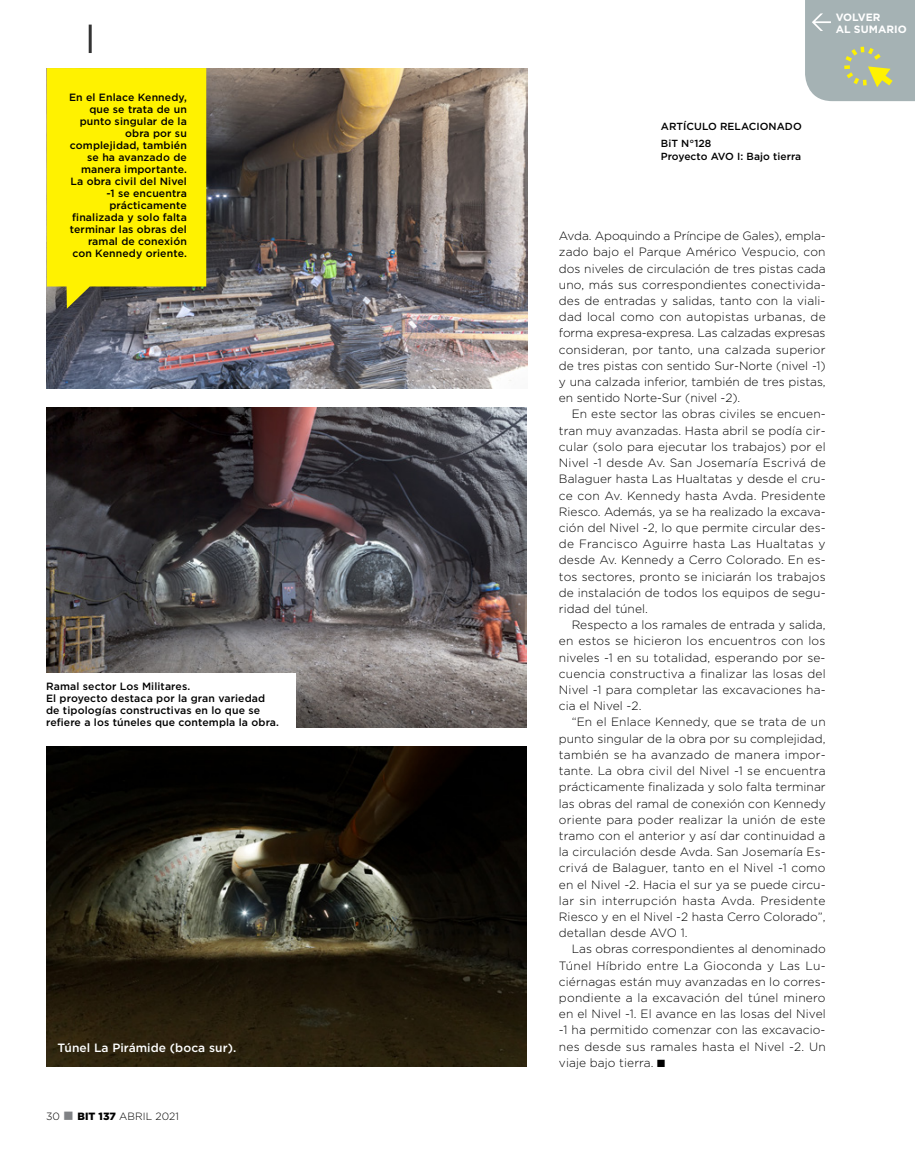
<style>
.page{position:relative;width:915px;height:1170px;background:#fff}
.page>*{position:absolute;margin:0;border:0;box-sizing:border-box;transform-origin:0 0}
.t1{font:300 12px/16.2px "Gotham";letter-spacing:.005em;color:#000;text-align:justify}
.t2{font:500 12px "Gotham";letter-spacing:.005em;color:#fff}
.t3{font:700 10.65px/12.8px "Gotham";letter-spacing:.005em;color:#fff}
.t4{font:500 10.5px/12px "Gotham";letter-spacing:.01em;color:#000;text-align:right}
.t5{font:300 10.5px "Gotham";letter-spacing:.005em;color:#000}
.t6{font:500 10.35px/17.5px "Gotham";letter-spacing:.005em;color:#000}
.s1{color:#808285}
.s2{font-weight:900}
</style>
<div class="page">
<img style="left:47px;top:68px;width:480px;height:320px">
<img style="left:46px;top:407px;width:480px;height:320px">
<img style="left:46px;top:746px;width:480px;height:320px">
<svg style="left:47px;top:68px;width:159px;height:240px;background:#f1e507"></svg>
<div style="left:31px;top:673px;width:264px;height:59px;background:#fff"></div>
<hr style="left:89px;top:25px;width:3px;height:28px;background:#333">
<svg style="left:805px;top:0;width:109px;height:101px;background:#aab6ae"></svg>
<p class="t4" style="left:69px;top:91px;width:119px">En el Enlace Kennedy, que se trata de un punto singular de la obra por su complejidad, también se ha avanzado de manera importante.<br>La obra civil del Nivel -1 se encuentra prácticamente finalizada y solo falta terminar las obras del ramal de conexión con Kennedy oriente.</p>
<p class="t4" style="left:46px;top:680px;width:234px;text-align:left">Ramal sector Los Militares.<br>El proyecto destaca por la gran variedad de tipologías constructivas en lo que se refiere a los túneles que contempla la obra.</p>
<p class="t2" style="left:57px;top:1039px;width:180px">Túnel La Pirámide (boca sur).</p>
<p class="t5" style="left:46px;top:1109px;width:134px">30 <span class="s1">■</span> <span class="s2">BIT 137</span> abril 2021</p>
<p class="t3" style="left:835px;top:11px;width:73px">VOLVER<br>AL SUMARIO</p>
<p class="t6" style="left:660px;top:117px;width:75px">Artículo Relacionado<br>BiT N°128</p>
<p class="t6" style="left:660px;top:148px;width:142px">Proyecto AVO I: Bajo tierra</p>
<p class="t1" style="left:558px;top:227px;width:268px">Avda. Apoquindo a Príncipe de Gales), empla&shy;zado bajo el Parque Américo Vespucio, con dos niveles de circulación de tres pistas cada uno, más sus correspondientes conectivida&shy;des de entradas y salidas, tanto con la viali&shy;dad local como con autopistas urbanas, de forma expresa-expresa. Las calzadas expresas consideran, por tanto, una calzada superior de tres pistas con sentido Sur-Norte (nivel -1) y una calzada inferior, también de tres pistas, en sentido Norte-Sur (nivel -2).</p>
<p class="t1" style="left:558px;top:406px;width:268px;text-indent:13px">En este sector las obras civiles se encuen&shy;tran muy avanzadas. Hasta abril se podía cir&shy;cular (solo para ejecutar los trabajos) por el N ivel -1 desde Av. San Josemaría Escrivá de Balaguer hasta Las H ualtatas y desde el cru&shy;ce con Av. Kennedy hasta Avda. Presidente Riesco. Además, ya se ha realizado la excava&shy;ción del N ivel -2, lo que permite circular des&shy;de Francisco Aguirre hasta Las H ualtatas y desde Av. Kennedy a Cerro Colorado. En es&shy;tos sectores, pronto se iniciarán los trabajos de instalación de todos los equipos de segu&shy;ridad del túnel.</p>
<p class="t1" style="left:558px;top:616px;width:268px;text-indent:13px">Respecto a los ramales de entrada y salida, en estos se hicieron los encuentros con los niveles -1 en su totalidad, esperando por se&shy;cuencia constructiva a finalizar las losas del N ivel -1 para completar las excavaciones ha&shy;cia el N ivel -2.</p>
<p class="t1" style="left:558px;top:713px;width:268px;text-indent:13px">“En el Enlace Kennedy, que se trata de un punto singular de la obra por su complejidad, también se ha avanzado de manera impor&shy;tante. La obra civil del N ivel -1 se encuentra prácticamente finalizada y solo falta terminar las obras del ramal de conexión con Kennedy oriente para poder realizar la unión de este tramo con el anterior y así dar continuidad a la circulación desde Avda. San Josemaría Es&shy;crivá de Balaguer, tanto en el N ivel -1 como en el N ivel -2. Hacia el sur ya se puede circu&shy;lar sin interrupción hasta Avda. Presidente Riesco y en el N ivel -2 hasta Cerro Colorado”, detallan desde AVO</p>
<p class="t1" style="left:680px;top:924px;width:8px">1.</p>
<p class="t1" style="left:571px;top:940px;width:255px">Las obras correspondientes al denominado</p>
<p class="t1" style="left:558px;top:956px;width:268px">Túnel H íbrido entre La Gioconda y Las Lu-</p>
<p class="t1" style="left:558px;top:973px;width:268px">ciérnagas están muy avanzadas en lo corres-</p>
<p class="t1" style="left:558px;top:989px;width:268px">pondiente a la excavación del túnel minero</p>
<p class="t1" style="left:558px;top:1005px;width:268px">en el N ivel -1. El avance en las losas del N ivel</p>
<p class="t1" style="left:558px;top:1021px;width:268px">-1 ha permitido comenzar con las excavacio-</p>
<p class="t1" style="left:558px;top:1037px;width:268px">nes desde sus ramales hasta el N ivel -2. U n</p>
<p class="t1" style="left:558px;top:1054px;width:108px">viaje bajo tierra. ■</p>
</div>
